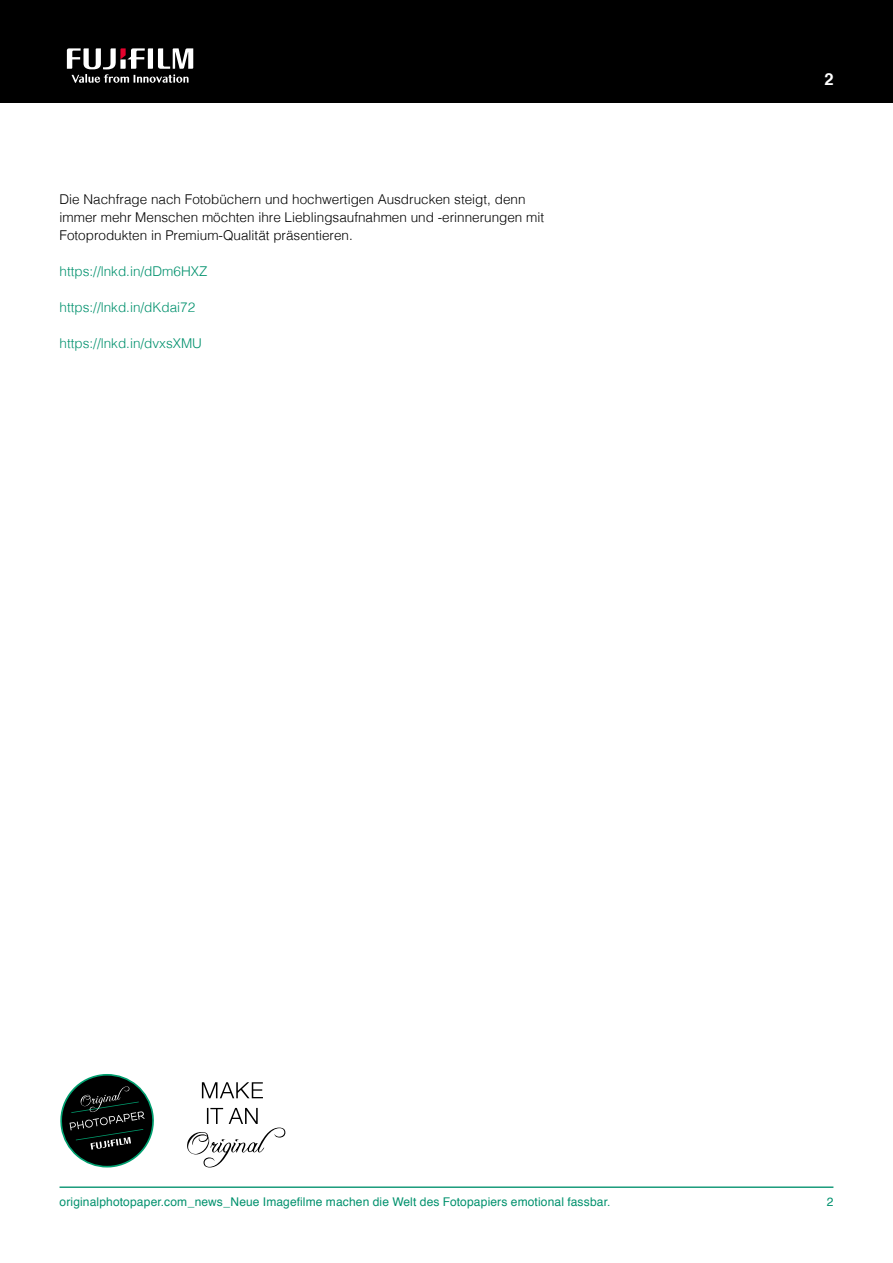
<style>
.page{position:relative;width:893px;height:1263px;background:#fff}
.page>*{position:absolute;margin:0;border:0;box-sizing:border-box;transform-origin:0 0}
.t1{font:700 16.5px "Helvetica";color:#fff}
.t2{font:300 13.5px/18px "Helvetica";color:#000}
.t3{font:300 13.5px "Helvetica";color:#01916d}
.t4{font:12px "Helvetica";letter-spacing:.01em;color:#01916d}
</style>
<div class="page">
<div style="left:0;top:0;width:893px;height:102px;background:#000"></div>
<svg style="left:67px;top:48px;width:126px;height:35px"></svg>
<svg style="left:60px;top:1074px;width:94px;height:94px"></svg>
<svg style="left:202px;top:1082px;width:61px;height:16px"></svg>
<svg style="left:187px;top:1108px;width:98px;height:59px"></svg>
<hr style="left:60px;top:1186px;width:773px;height:2px;background:#01916d">
<p class="t2" style="left:60px;top:189px;width:486px">Die Nachfrage nach Fotobüchern und hochwertigen Ausdrucken steigt, denn immer mehr Menschen möchten ihre Lieblingsaufnahmen und -erinnerungen mit<br>Fotoprodukten in Premium-Qualität präsentieren.</p>
<p class="t3" style="left:60px;top:260px;width:149px">https://lnkd.in/dDm6HXZ</p>
<p class="t3" style="left:60px;top:296px;width:137px">https://lnkd.in/dKdai72</p>
<p class="t3" style="left:60px;top:332px;width:144px">https://lnkd.in/dvxsXMU</p>
<p class="t1" style="left:825px;top:66px;width:11px">2</p>
<p class="t4" style="left:60px;top:1192px;width:552px">originalphotopaper.com_news_Neue Imagefilme machen die Welt des Fotopapiers emotional fassbar.</p>
<p class="t4" style="left:827px;top:1192px;width:8px">2</p>
</div>
